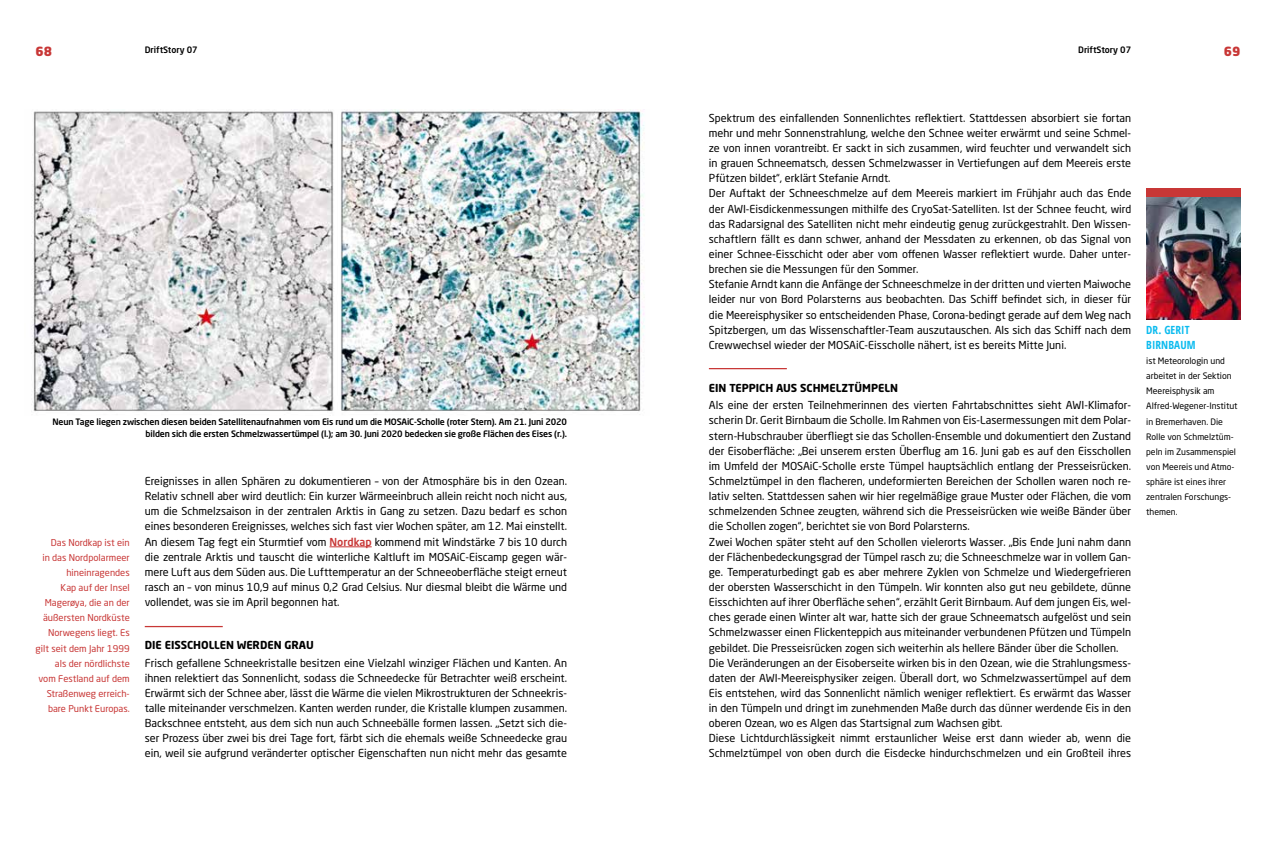
<style>
.page{position:relative;width:1276px;height:851px;background:#fff}
.page>*{position:absolute;margin:0;border:0;box-sizing:border-box;transform-origin:0 0}
.t1{font:900 12.5px "Neo Sans W1 G";color:#c83736}
.t2{font:700 condensed 11.25px/15.1px "Open Sans";letter-spacing:.01em;color:#0bbbef}
.t3{font:10.88px/15.1px "Neo Sans W1 G";color:#000;text-align:justify}
.t4{font:700 10.88px "Neo Sans W1 G";color:#000}
.t5{font:9.38px/15.1px "Neo Sans W1 G";color:#c83736;text-align:right}
.t6{font:500 8.75px/12.5px "Neo Sans W1 G";letter-spacing:-.015em;color:#000;text-align:right}
.t7{font:8.75px/15.1px "Neo Sans W1 G";color:#000}
.s1{font-weight:500;color:#c83736}
</style>
<div class="page">
<hr style="left:329px;top:546px;width:43px;height:1px;background:#c83736">
<img style="left:1146px;top:197px;width:94px;height:122px">
<div style="left:1146px;top:188px;width:94px;height:9px;background:#c83736"></div>
<hr style="left:709px;top:368px;width:78px;height:1px;background:#c83736">
<hr style="left:145px;top:626px;width:78px;height:1px;background:#c83736">
<img style="left:31px;top:109px;width:614px;height:303px">
<p class="t1" style="left:35px;top:43px;width:18px">68</p>
<p class="t6" style="left:145px;top:43px;width:55px">DriftStory 07</p>
<p class="t6" style="left:1078px;top:43px;width:55px">DriftStory 07</p>
<p class="t1" style="left:1224px;top:43px;width:18px">69</p>
<p class="t6" style="left:52px;top:415px;width:516px">Neun Tage liegen zwischen diesen beiden Satellitenaufnahmen vom Eis rund um die MOSAiC-Scholle (roter Stern). Am 21. Juni 2020 bilden sich die ersten Schmelzwassertümpel (l.); am 30. Juni 2020 bedecken sie große Flächen des Eises (r.).</p>
<p class="t5" style="left:36px;top:534px;width:96px">Das Nordkap ist ein<br>in das Nordpolarmeer hineinragendes<br>Kap auf der Insel<br>Magerøya, die an der äußersten Nordküste<br>Norwegens liegt. Es gilt seit dem Jahr 1999 als der nördlichste vom Festland auf dem<br>Straßenweg erreich&shy;bare Punkt Europas.</p>
<p class="t3" style="left:145px;top:473px;width:424px">Ereignisses in allen Sphären zu dokumentieren – von der Atmosphäre bis in den Ozean.<br>Relativ schnell aber wird deutlich: Ein kurzer Wärmeeinbruch allein reicht noch nicht aus, um die Schmelzsaison in der zentralen Arktis in Gang zu setzen. Dazu bedarf es schon eines besonderen Ereignisses, welches sich fast vier Wochen später, am 12. Mai einstellt.<br>An diesem Tag fegt ein Sturmtief vom <span class="s1">Nordkap</span> kommend mit Windstärke 7 bis 10 durch die zentrale Arktis und tauscht die winterliche Kaltluft im MOSAiC-Eiscamp gegen wär&shy;mere Luft aus dem Süden aus. Die Lufttemperatur an der Schneeoberfläche steigt erneut rasch an – von minus 10,9 auf minus 0,2 Grad Celsius. Nur diesmal bleibt die Wärme und vollendet, was sie im April begonnen hat.</p>
<p class="t4" style="left:145px;top:638px;width:170px">DIE EISSCHOLLEN WERDEN GRAU</p>
<p class="t3" style="left:145px;top:654px;width:424px">Frisch gefallene Schneekristalle besitzen eine Vielzahl winziger Flächen und Kanten. An ihnen relektiert das Sonnenlicht, sodass die Schneedecke für Betrachter weiß erscheint.<br>Erwärmt sich der Schnee aber, lässt die Wärme die vielen Mikrostrukturen der Schneekris&shy;talle miteinander verschmelzen. Kanten werden runder, die Kristalle klumpen zusammen.<br>Backschnee entsteht, aus dem sich nun auch Schneebälle formen lassen. „Setzt sich die&shy;ser Prozess über zwei bis drei Tage fort, färbt sich die ehemals weiße Schneedecke grau ein, weil sie aufgrund veränderter optischer Eigenschaften nun nicht mehr das gesamte</p>
<p class="t3" style="left:709px;top:110px;width:424px;text-align:left">Spektrum des einfallenden Sonnenlichtes reflektiert. Stattdessen absorbiert sie fortan mehr und mehr Sonnenstrahlung, welche den Schnee weiter erwärmt und seine Schmel&shy;ze von innen vorantreibt. Er sackt in sich zusammen, wird feuchter und verwandelt sich in grauen Schneematsch, dessen Schmelzwasser in Vertiefungen auf dem Meereis erste Pfützen bildet“, erklärt Stefanie Arndt.<br>Der Auftakt der Schneeschmelze auf dem Meereis markiert im Frühjahr auch das Ende der AWI-Eisdickenmessungen mithilfe des CryoSat-Satelliten. Ist der Schnee feucht, wird das Radarsignal des Satelliten nicht mehr eindeutig genug zurückgestrahlt. Den Wissen&shy;schaftlern fällt es dann schwer, anhand der Messdaten zu erkennen, ob das Signal von einer Schnee-Eisschicht oder aber vom offenen Wasser reflektiert wurde. Daher unter&shy;brechen sie die Messungen für den Sommer.<br>Stefanie Arndt kann die Anfänge der Schneeschmelze in der dritten und vierten Maiwoche leider nur von Bord Polarsterns aus beobachten. Das Schiff befindet sich, in dieser für die Meereisphysiker so entscheidenden Phase, Corona-bedingt gerade auf dem Weg nach Spitzbergen, um das Wissenschaftler-Team auszutauschen. Als sich das Schiff nach dem Crewwechsel wieder der MOSAiC-Eisscholle nähert, ist es bereits Mitte Juni.</p>
<p class="t4" style="left:709px;top:380px;width:191px">EIN TEPPICH AUS SCHMELZTÜMPELN</p>
<p class="t3" style="left:709px;top:397px;width:424px;text-align:left">Als eine der ersten Teilnehmerinnen des vierten Fahrtabschnittes sieht AWI-Klimafor&shy;scherin Dr. Gerit Birnbaum die Scholle. Im Rahmen von Eis-Lasermessungen mit dem Polar&shy;stern-Hubschrauber überfliegt sie das Schollen-Ensemble und dokumentiert den Zustand der Eisoberfläche: „Bei unserem ersten Überflug am 16. Juni gab es auf den Eisschollen im Umfeld der MOSAiC-Scholle erste Tümpel hauptsächlich entlang der Presseisrücken.<br>Schmelztümpel in den flacheren, undeformierten Bereichen der Schollen waren noch re&shy;lativ selten. Stattdessen sahen wir hier regelmäßige graue Muster oder Flächen, die vom schmelzenden Schnee zeugten, während sich die Presseisrücken wie weiße Bänder über die Schollen zogen“, berichtet sie von Bord Polarsterns.<br>Zwei Wochen später steht auf den Schollen vielerorts Wasser. „Bis Ende Juni nahm dann der Flächenbedeckungsgrad der Tümpel rasch zu; die Schneeschmelze war in vollem Gan&shy;ge. Temperaturbedingt gab es aber mehrere Zyklen von Schmelze und Wiedergefrieren der obersten Wasserschicht in den Tümpeln. Wir konnten also gut neu gebildete, dünne Eisschichten auf ihrer Oberfläche sehen“, erzählt Gerit Birnbaum. Auf dem jungen Eis, wel&shy;ches gerade einen Winter alt war, hatte sich der graue Schneematsch aufgelöst und sein Schmelzwasser einen Flickenteppich aus miteinander verbundenen Pfützen und Tümpeln gebildet. Die Presseisrücken zogen sich weiterhin als hellere Bänder über die Schollen.<br>Die Veränderungen an der Eisoberseite wirken bis in den Ozean, wie die Strahlungsmess&shy;daten der AWI-Meereisphysiker zeigen. Überall dort, wo Schmelzwassertümpel auf dem Eis entstehen, wird das Sonnenlicht nämlich weniger reflektiert. Es erwärmt das Wasser in den Tümpeln und dringt im zunehmenden Maße durch das dünner werdende Eis in den oberen Ozean, wo es Algen das Startsignal zum Wachsen gibt.<br>Diese Lichtdurchlässigkeit nimmt erstaunlicher Weise erst dann wieder ab, wenn die Schmelztümpel von oben durch die Eisdecke hindurchschmelzen und ein Großteil ihres</p>
<p class="t2" style="left:1146px;top:322px;width:51px">DR. GERIT<br>BIRNBAUM</p>
<p class="t7" style="left:1146px;top:353px;width:93px">ist Meteorologin und arbeitet in der Sektion<br>Meereisphysik am<br>Alfred-Wegener-Institut in Bremerhaven. Die<br>Rolle von Schmelztüm&shy;peln im Zusammenspiel von Meereis und Atmo&shy;sphäre ist eines ihrer zentralen Forschungs&shy;themen.</p>
</div>
